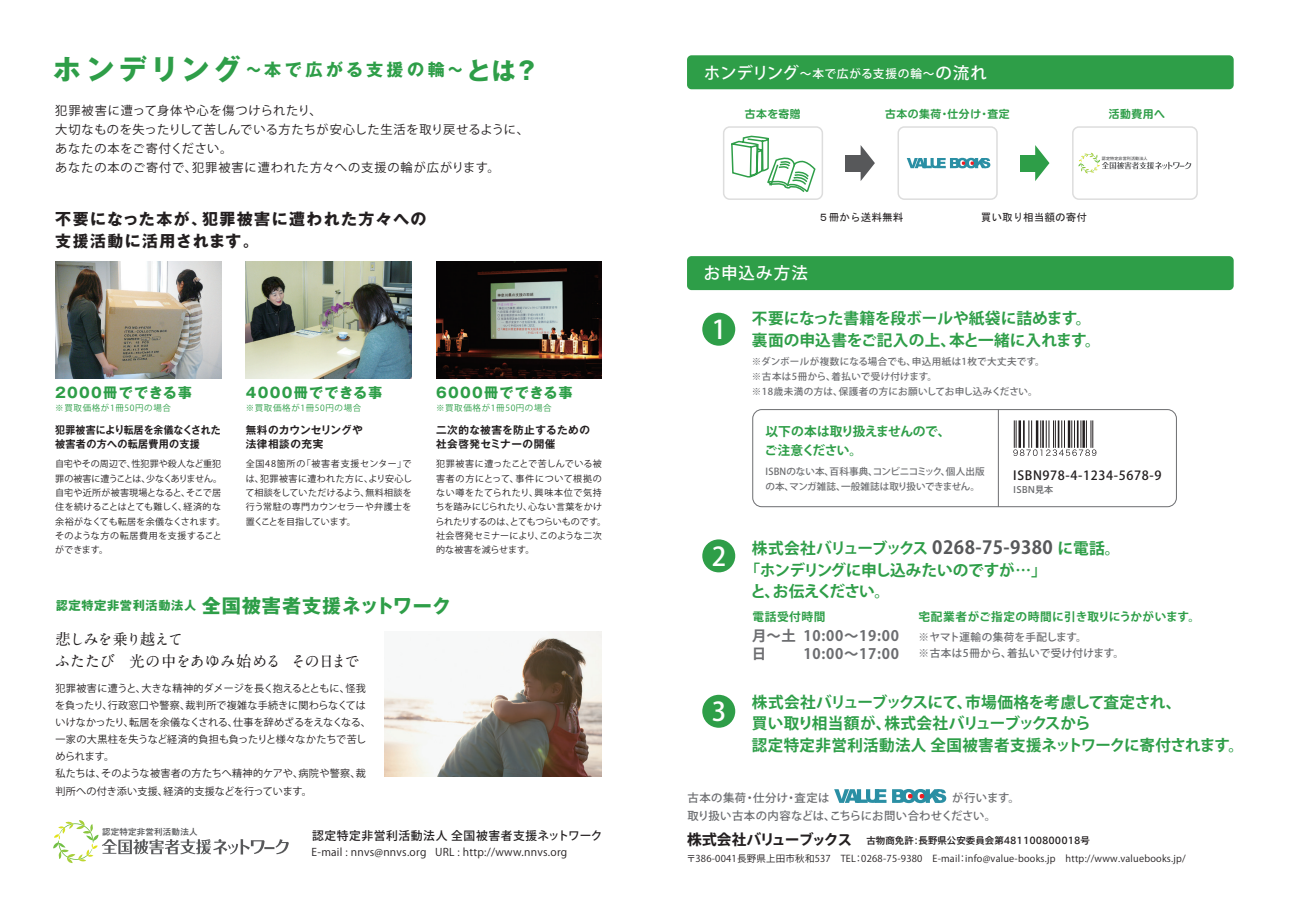
<style>
.page{position:relative;width:1289px;height:919px;background:#fff}
.page>*{position:absolute;margin:0;border:0;box-sizing:border-box;transform-origin:0 0}
.t1{font:500 25.8px "Koz Go Pro";color:#fff}
.t2{font:700 24.45px "Gothic MB101 Pro";color:#2e9e48}
.t3{font:700 19.2px "Gothic MB101 Pro";letter-spacing:.04em;color:#2e9e48}
.t4{font:700 17.1px "Gothic MB101 Pro";letter-spacing:.195em;color:#2e9e48}
.t5{font:500 16.5px "Koz Go Pro";letter-spacing:.065em;color:#fff}
.t6{font:700 15.9px/22.4px "Gothic MB101 Pro";letter-spacing:.09em;color:#231f20}
.t7{font:700 15.75px/21.6px "Koz Go Pro";letter-spacing:-.005em;color:#2e9e48}
.t8{font:700 15.75px "Koz Go Pro";letter-spacing:-.075em;color:#2e9e48}
.t9{font:700 15.75px "Koz Go Pro";letter-spacing:-.03em;color:#2e9e48}
.t10{font:700 15.75px "Koz Go Pro";letter-spacing:-.05em;color:#2e9e48}
.t11{font:700 15.45px/21.8px "A1 Mincho Std";letter-spacing:-.07em;color:#231f20}
.t12{font:700 14.85px "Axis Std";letter-spacing:-.08em;color:#231f20}
.t13{font:700 14.4px/18px "Koz Go Pro";letter-spacing:.05em;color:#6c6d70}
.t14{font:700 14.1px "Gothic MB101 Pro";letter-spacing:.09em;color:#2e9e48}
.t15{font:700 12.75px/19.2px "Koz Go Pro";letter-spacing:-.035em;color:#2e9e48}
.t16{font:500 12.6px "Koz Go Pro";letter-spacing:.05em;color:#231f20}
.t17{font:12.15px/19.2px "Koz Go Pro";letter-spacing:.065em;color:#231f20}
.t18{font:700 11.7px "Koz Go Pro";letter-spacing:.04em;color:#2e9e48}
.t19{font:500 11.7px "Koz Go Pro";letter-spacing:.05em;color:#231f20}
.t20{font:500 11.7px "Koz Go Pro";letter-spacing:.065em;color:#fff}
.t21{font:500 11.4px/18.1px "Koz Go Pro";letter-spacing:.01em;color:#6c6d70}
.t22{font:500 11.4px "Koz Go Pro";letter-spacing:.04em;color:#6c6d70}
.t23{font:700 10.8px "Shin M Go Pro De";letter-spacing:.05em;color:#2e9e48}
.t24{font:10.65px "Koz Go Pro";letter-spacing:.025em;color:#231f20}
.t25{font:500 10.65px/15.9px "Koz Go Pro";letter-spacing:.03em;color:#6c6d70}
.t26{font:700 10.65px/14.4px "Gothic MB101 Pro De";letter-spacing:.025em;color:#231f20;scale:.93 1}
.t27{font:700 10.65px/14.4px "Gothic MB101 Pro De";letter-spacing:.05em;color:#231f20}
.t28{font:700 10.65px/14.4px "Gothic MB101 Pro De";letter-spacing:.025em;color:#231f20}
.t29{font:10.65px "MS Gothic";color:#231f20}
.t30{font:10.05px/17px "Koz Go Pro";letter-spacing:.005em;color:#231f20}
.t31{font:500 9.6px/14.9px "Koz Go Pro";letter-spacing:.015em;color:#6c6d70}
.t32{font:500 9.6px/14.9px "Koz Go Pro";letter-spacing:-.005em;color:#6c6d70}
.t33{font:9.45px "Koz Go Pro";letter-spacing:.025em;color:#231f20}
.t34{font:500 9.45px "Axis Std";color:#231f20}
.t35{font:9px/14.4px "Koz Go Pro";letter-spacing:.005em;color:#231f20}
.t36{font:9px/14.4px "Koz Go Pro";letter-spacing:.025em;color:#231f20}
.t37{font:500 9px "Axis Std";color:#6c6d70}
.t38{font:8.55px "Koz Go Pro";letter-spacing:.075em;color:#2e9e48}
.t39{font:500 8.55px "Gothic MB101 Pro";letter-spacing:.02em;color:#57585a}
.t40{font:500 4.05px "Gothic MB101 Pro";letter-spacing:.02em;color:#57585a}
.s1{font-size:28.2px}
.s2{font-size:12.15px}
.s3{font-size:16.5px}
.s4{font-size:18px;color:#57585a}
</style>
<div class="page">
<svg style="left:834px;top:789px;width:52px;height:13px"></svg>
<svg style="left:892px;top:789px;width:54px;height:14px"></svg>
<div style="left:702px;top:539px;width:33px;height:33px;background:#2e9e48;border-radius:50%"></div>
<div style="left:702px;top:694px;width:33px;height:33px;background:#2e9e48;border-radius:50%"></div>
<div style="left:752px;top:409px;width:424px;height:98px;border:1px solid #6c6d70;border-radius:9px"></div>
<div style="left:702px;top:313px;width:33px;height:32px;background:#2e9e48;border-radius:50%"></div>
<svg style="left:1013px;top:420px;width:83px;height:36px"></svg>
<hr style="left:998px;top:409px;width:1px;height:97px;background:#6c6d70">
<div style="left:687px;top:256px;width:546px;height:34px;background:#2e9e48;border-radius:5px"></div>
<div style="left:687px;top:55px;width:546px;height:34px;background:#2e9e48;border-radius:5px"></div>
<img style="left:55px;top:261px;width:166px;height:117px">
<img style="left:246px;top:261px;width:165px;height:117px">
<img style="left:436px;top:261px;width:166px;height:117px">
<img style="left:385px;top:631px;width:217px;height:145px">
<svg style="left:53px;top:820px;width:236px;height:43px"></svg>
<div style="left:1072px;top:126px;width:125px;height:74px;border:2px solid #ddd;border-radius:6px"></div>
<div style="left:723px;top:126px;width:100px;height:74px;border:2px solid #ddd;border-radius:6px"></div>
<div style="left:1020px;top:155px;width:19px;height:16px;background:#2e9e48"></div>
<svg style="left:1035px;top:145px;width:14px;height:36px"></svg>
<div style="left:897px;top:126px;width:100px;height:74px;border:2px solid #ddd;border-radius:6px"></div>
<svg style="left:906px;top:158px;width:84px;height:10px"></svg>
<div style="left:845px;top:155px;width:20px;height:16px;background:#57585a"></div>
<svg style="left:860px;top:145px;width:14px;height:36px"></svg>
<svg style="left:730px;top:89px;width:86px;height:103px"></svg>
<svg style="left:1078px;top:153px;width:113px;height:20px"></svg>
<h3 class="t4" style="left:53px;top:55px;width:412px"><span class="s1">ホンデリング</span>～本で広がる支援の輪～</h3>
<h2 class="t2" style="left:466px;top:50px;width:74px">とは？</h2>
<h3 class="t17" style="left:55px;top:101px;width:475px">犯罪被害に遭って身体や心を傷つけられたり、<br>大切なものを失ったりして苦しんでいる方たちが安心した生活を取り戻せるように、あなたの本をご寄付ください。<br>あなたの本のご寄付で、犯罪被害に遭われた方々への支援の輪が広がります。</h3>
<h3 class="t6" style="left:55px;top:205px;width:373px">不要になった本が、犯罪被害に遭われた方々への支援活動に活用されます。</h3>
<h3 class="t14" style="left:55px;top:381px;width:138px">2000冊でできる事</h3>
<h3 class="t14" style="left:246px;top:381px;width:138px">4000冊でできる事</h3>
<p class="t38" style="left:55px;top:402px;width:117px">※買取価格が1冊50円の場合</p>
<p class="t38" style="left:246px;top:402px;width:117px">※買取価格が1冊50円の場合</p>
<h3 class="t14" style="left:436px;top:381px;width:138px">6000冊でできる事</h3>
<p class="t38" style="left:436px;top:402px;width:117px">※買取価格が1冊50円の場合</p>
<p class="t26" style="left:55px;top:421px;width:179px">犯罪被害により転居を余儀なくされた被害者の方への転居費用の支援</p>
<p class="t28" style="left:246px;top:421px;width:118px">無料のカウンセリングや法律相談の充実</p>
<p class="t27" style="left:436px;top:421px;width:155px">二次的な被害を防止するための社会啓発セミナーの開催</p>
<p class="t35" style="left:55px;top:457px;width:172px">自宅やその周辺で、性犯罪や殺人など重犯罪の被害に遭うことは、少なくありません。自宅や近所が被害現場となると、そこで居住を続けることはとても難しく、経済的な余裕がなくても転居を余儀なくされます。そのような方の転居費用を支援することができます。</p>
<p class="t35" style="left:245px;top:457px;width:168px;text-align:justify">全国48箇所の「被害者支援センター」では、犯罪被害に遭われた方に、より安心して相談をしていただけるよう、無料相談を行う常駐の専門カウンセラーや弁護士を置くことを目指しています。</p>
<p class="t36" style="left:435px;top:457px;width:172px">犯罪被害に遭ったことで苦しんでいる被害者の方にとって、事件について根拠のない噂をたてられたり、興味本位で気持ちを踏みにじられたり、心ない言葉をかけられたりするのは、とてもつらいものです。社会啓発セミナーにより、このような二次的な被害を減らせます。</p>
<h3 class="t3" style="left:56px;top:589px;width:397px"><span class="s2">認定特定非営利活動法人</span>全国被害者支援ネットワーク</h3>
<h3 class="t11" style="left:55px;top:626px;width:306px">悲しみを乗り越えて<br>ふたたび 光の中をあゆみ始める その日まで</h3>
<p class="t30" style="left:55px;top:680px;width:317px">犯罪被害に遭うと、大きな精神的ダメージを長く抱えるとともに、怪我を負ったり、行政窓口や警察、裁判所で複雑な手続きに関わらなくてはいけなかったり、転居を余儀なくされる、仕事を辞めざるをえなくなる、一家の大黒柱を失うなど経済的負担も負ったりと様々なかたちで苦しめられます。<br>私たちは、そのような被害者の方たちへ精神的ケアや、病院や警察、裁判所への付き添い支援、経済的支援などを行っています。</p>
<p class="t39" style="left:102px;top:825px;width:97px">認定特定非営利活動法人</p>
<p class="t19" style="left:312px;top:828px;width:292px">認定特定非営利活動法人 全国被害者支援ネットワーク</p>
<p class="t24" style="left:311px;top:845px;width:257px">E-mail : nnvs@nnvs.org URL : http://www.nnvs.org</p>
<p class="t20" style="left:703px;top:66px;width:284px"><span class="s3">ホンデリング</span>～本で広がる支援の輪～<span class="s3">の流れ</span></p>
<p class="t23" style="left:744px;top:106px;width:57px">古本を寄贈</p>
<p class="t23" style="left:885px;top:106px;width:126px">古本の集荷・仕分け・査定</p>
<p class="t23" style="left:1108px;top:106px;width:58px">活動費用へ</p>
<p class="t40" style="left:1101px;top:155px;width:47px">認定特定非営利活動法人</p>
<p class="t29" style="left:818px;top:212px;width:87px">５冊から送料無料</p>
<p class="t29" style="left:980px;top:212px;width:108px">買い取り相当額の寄付</p>
<h3 class="t5" style="left:703px;top:263px;width:106px">お申込み方法</h3>
<h1 class="t1" style="left:712px;top:313px;width:16px">1</h1>
<h1 class="t1" style="left:712px;top:539px;width:16px">2</h1>
<h1 class="t1" style="left:712px;top:695px;width:16px">3</h1>
<h3 class="t7" style="left:752px;top:308px;width:350px">不要になった書籍を段ボールや紙袋に詰めます。裏面の申込書をご記入の上、本と一緒に入れます。</h3>
<p class="t31" style="left:752px;top:355px;width:294px">※ダンボールが複数になる場合でも、申込用紙は1枚で大丈夫です。※古本は5冊から、着払いで受け付けます。<br>※18歳未満の方は、保護者の方にお願いしてお申し込みください。</p>
<h3 class="t15" style="left:764px;top:422px;width:187px">以下の本は取り扱えませんので、ご注意ください。</h3>
<p class="t32" style="left:765px;top:464px;width:221px">ISBNのない本、百科事典、コンビニコミック、個人出版の本、マンガ雑誌、一般雑誌は取り扱いできません。</p>
<h3 class="t16" style="left:1013px;top:467px;width:150px">ISBN978-4-1234-5678-9</h3>
<p class="t37" style="left:1013px;top:483px;width:41px">ISBN見本</p>
<h3 class="t8" style="left:752px;top:538px;width:370px">株式会社バリューブックス <span class="s4">0268-75-9380</span> に電話。</h3>
<h3 class="t9" style="left:744px;top:559px;width:304px">「ホンデリングに申し込みたいのですが…」</h3>
<h3 class="t10" style="left:750px;top:581px;width:141px">と、お伝えください。</h3>
<p class="t18" style="left:752px;top:609px;width:75px">電話受付時間</p>
<h3 class="t13" style="left:751px;top:627px;width:46px">月～土日</h3>
<h3 class="t13" style="left:803px;top:627px;width:97px">10:00～19:00<br>10:00～17:00</h3>
<p class="t18" style="left:918px;top:609px;width:283px">宅配業者がご指定の時間に引き取りにうかがいます。</p>
<p class="t25" style="left:918px;top:629px;width:207px">※ヤマト運輸の集荷を手配します。<br>※古本は5冊から、着払いで受け付けます。</p>
<h3 class="t7" style="left:752px;top:692px;width:493px">株式会社バリューブックスにて、市場価格を考慮して査定され、<br>買い取り相当額が、株式会社バリューブックスから<br>認定特定非営利活動法人全国被害者支援ネットワークに寄付されます。</h3>
<p class="t21" style="left:687px;top:788px;width:334px;text-indent:265px">が行います。取り扱い古本の内容などは、こちらにお問い合わせください。</p>
<p class="t22" style="left:687px;top:790px;width:144px">古本の集荷・仕分け・査定は</p>
<h3 class="t12" style="left:687px;top:828px;width:166px">株式会社バリューブックス</h3>
<p class="t33" style="left:686px;top:852px;width:501px">〒386-0041長野県上田市秋和537　TEL：0268-75-9380　E-mail：info@value-books.jp http://www.valuebooks.jp/</p>
<p class="t34" style="left:866px;top:833px;width:225px">古物商免許：長野県公安委員会第481100800018号</p>
</div>
